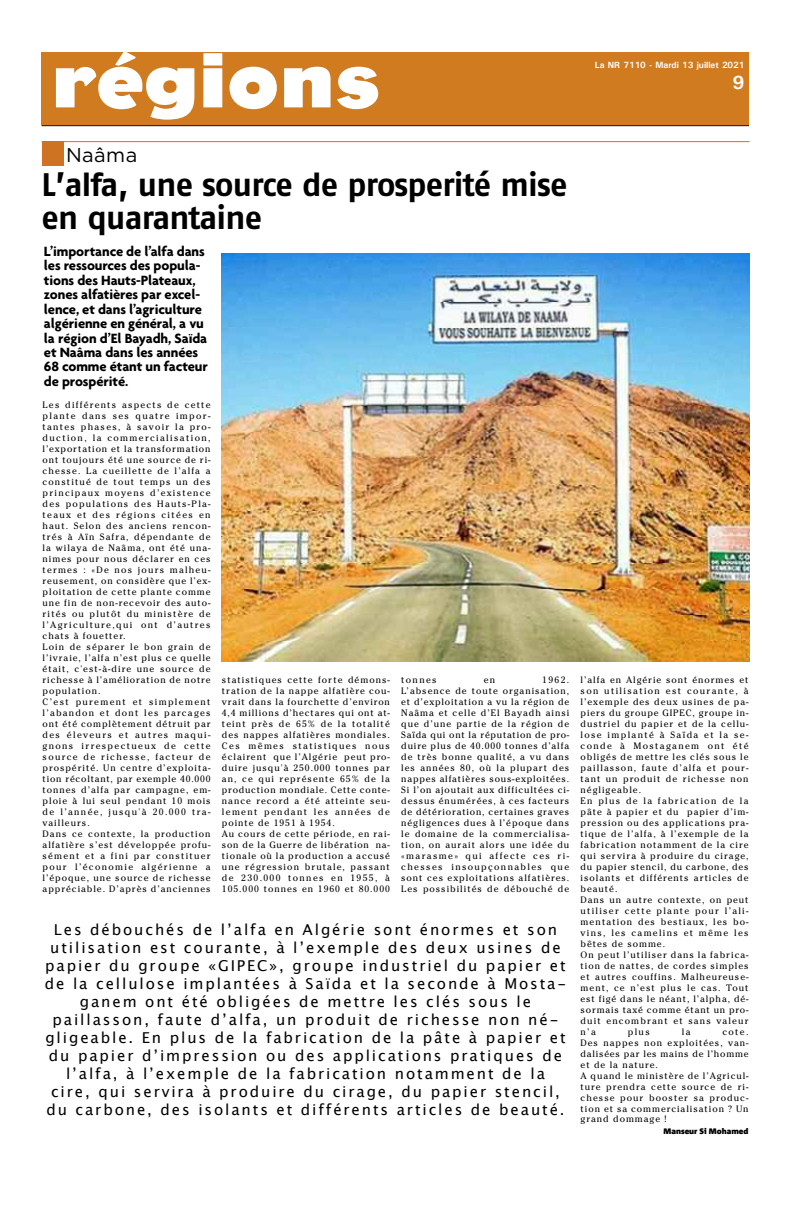
<style>
.page{position:relative;width:792px;height:1224px;background:#fff}
.page>*{position:absolute;margin:0;border:0;box-sizing:border-box;transform-origin:0 0}
.t1{font:700 77.5px "Eagle";color:#fff;scale:1.09 1}
.t2{font:700 32.6px/33.6px "Fago No";letter-spacing:-.025em;color:#000}
.t3{font:20px "Gotham";letter-spacing:.02em;color:#000}
.t4{font:700 19px "Univers";color:#fff}
.t5{font:15px/18px "Lucida Grande";letter-spacing:.125em;color:#000;text-align:center}
.t6{font:700 14.5px/14.5px "Agenda";letter-spacing:-.005em;color:#000}
.t7{font:9.2px/11px "Cheltenham";letter-spacing:.105em;color:#000}
.t8{font:700 9px "Univers";color:#fff}
.t9{font:900 8px "Corpid";color:#000}
</style>
<div class="page">
<div style="left:42px;top:52px;width:707px;height:73px;background:#d07b20"></div>
<hr style="left:42px;top:125px;width:707px;height:1px;background:#000">
<hr style="left:42px;top:141px;width:708px;height:1px;background:#ce7321">
<div style="left:42px;top:141px;width:22px;height:25px;background:#ce7321"></div>
<img style="left:222px;top:253px;width:528px;height:409px">
<p class="t1" style="left:51px;top:35px;width:304px">régions</p>
<p class="t8" style="left:595px;top:59px;width:151px">La NR 7110 - Mardi 13 juillet 2021</p>
<p class="t4" style="left:733px;top:71px;width:13px">9</p>
<p class="t3" style="left:66px;top:144px;width:73px">Naâma</p>
<p class="t2" style="left:42px;top:171px;width:527px">L’alfa, une source de prosperité mise en quarantaine</p>
<p class="t6" style="left:44px;top:243px;width:165px">L’importance de l’alfa dans les ressources des popula&shy;tions des Hauts-Plateaux, zones alfatières par excel&shy;lence, et dans l’agriculture algérienne en général, a vu la région d’El Bayadh, Saïda et Naâma dans les années<br>68 comme étant un facteur de prospérité.</p>
<p class="t7" style="left:43px;top:399px;width:170px">Les différents aspects de cette plante dans ses quatre impor&shy;tantes phases, à savoir la pro&shy;duction, la commercialisation, l’exportation et la transformation ont toujours été une source de ri&shy;chesse. La cueillette de l’alfa a constitué de tout temps un des principaux moyens d’existence des populations des Hauts-Pla&shy;teaux et des régions citées en haut. Selon des anciens rencon&shy;trés à Aïn Safra, dépendante de la wilaya de Naâma, ont été una&shy;nimes pour nous déclarer en ces termes : «De nos jours malheu&shy;reusement, on considère que l’ex&shy;ploitation de cette plante comme une fin de non-recevoir des auto&shy;rités ou plutôt du ministère de l’Agriculture,qui ont d’autres chats à fouetter.<br>Loin de séparer le bon grain de l’ivraie, l’alfa n’est plus ce quelle était, c'est-à-dire une source de richesse à l’amélioration de notre population.<br>C’est purement et simplement l’abandon et dont les parcages ont été complètement détruit par des éleveurs et autres maqui&shy;gnons irrespectueux de cette source de richesse, facteur de prospérité. Un centre d’exploita&shy;tion récoltant, par exemple 40.000 tonnes d’alfa par campagne, em&shy;ploie à lui seul pendant 10 mois de l’année, jusqu'à 20.000 tra&shy;vailleurs.<br>Dans ce contexte, la production alfatière s’est développée profu&shy;sément et a fini par constituer pour l’économie algérienne a l’époque, une source de richesse appréciable. D’après d’anciennes</p>
<p class="t7" style="left:401px;top:674px;width:170px;text-align:justify;text-indent:141px">1962.<br>L’absence de toute organisation, et d’exploitation a vu la région de Naâma et celle d’El Bayadh ainsi que d’une partie de la région de Saïda qui ont la réputation de pro&shy;duire plus de 40.000 tonnes d’alfa de très bonne qualité, a vu dans les années 80, où la plupart des nappes alfatières sous-exploitées.<br>Si l’on ajoutait aux difficultées ci&shy;dessus énumérées, à ces facteurs de détérioration, certaines graves négligences dues à l’époque dans le domaine de la commercialisa&shy;tion, on aurait alors une idée du «marasme» qui affecte ces ri&shy;chesses insoupçonnables que sont ces exploitations alfatières.<br>Les possibilités de débouché de</p>
<p class="t7" style="left:581px;top:674px;width:170px">l’alfa en Algérie sont énormes et son utilisation est courante, à l’exemple des deux usines de pa&shy;piers du groupe GIPEC, groupe in&shy;dustriel du papier et de la cellu&shy;lose implanté à Saïda et la se&shy;conde à Mostaganem ont été obligés de mettre les clés sous le paillasson, faute d’alfa et pour&shy;tant un produit de richesse non négligeable.<br>En plus de la fabrication de la pâte à papier et du papier d’im&shy;pression ou des applications pra&shy;tique de l’alfa, à l’exemple de la fabrication notamment de la cire qui servira à produire du cirage, du papier stencil, du carbone, des isolants et différents articles de beauté.<br>Dans un autre contexte, on peut utiliser cette plante pour l’ali&shy;mentation des bestiaux, les bo&shy;vins, les camelins et même les bêtes de somme.<br>On peut l’utiliser dans la fabrica&shy;tion de nattes, de cordes simples et autres couffins. Malheureuse&shy;ment, ce n’est plus le cas. Tout est figé dans le néant, l’alpha, dé&shy;sormais taxé comme étant un pro&shy;duit encombrant et sans valeur n’a</p>
<p class="t7" style="left:222px;top:674px;width:170px">statistiques cette forte démons&shy;tration de la nappe alfatière cou&shy;vrait dans la fourchette d’environ<br>4,4 millions d’hectares qui ont at&shy;teint près de 65% de la totalité des nappes alfatières mondiales.<br>Ces mêmes statistiques nous éclairent que l’Algérie peut pro&shy;duire jusqu'à 250.000 tonnes par an, ce qui représente 65% de la production mondiale. Cette conte&shy;nance record a été atteinte seu&shy;lement pendant les années de pointe de 1951 à 1954.<br>Au cours de cette période, en rai&shy;son de la Guerre de libération na&shy;tionale où la production a accusé une régression brutale, passant de 230.000 tonnes en 1955, à<br>105.000 tonnes en 1960 et 80.000</p>
<p class="t7" style="left:401px;top:674px;width:37px">tonnes</p>
<p class="t7" style="left:484px;top:674px;width:13px">en</p>
<p class="t5" style="left:45px;top:920px;width:523px">Les débouchés de l’alfa en Algérie sont énormes et son utilisation est courante, à l’exemple des deux usines de papier du groupe «GIPEC», groupe industriel du papier et de la cellulose implantées à Saïda et la seconde à Mosta&shy;ganem ont été obligées de mettre les clés sous le paillasson, faute d’alfa, un produit de richesse non né&shy;gligeable. En plus de la fabrication de la pâte à papier et du papier d’impression ou des applications pratiques de l’alfa, à l’exemple de la fabrication notamment de la cire, qui servira à produire du cirage, du papier stencil, du carbone, des isolants et différents articles de beauté.</p>
<p class="t7" style="left:628px;top:1026px;width:23px">plus</p>
<p class="t7" style="left:682px;top:1026px;width:10px">la</p>
<p class="t7" style="left:581px;top:1026px;width:170px;text-indent:142px">cote.<br>Des nappes non exploitées, van&shy;dalisées par les mains de l’homme et de la nature.<br>A quand le ministère de l’Agricul&shy;ture prendra cette source de ri&shy;chesse pour booster sa produc&shy;tion et sa commercialisation ? Un grand dommage !</p>
<p class="t9" style="left:664px;top:1128px;width:87px">Manseur Si Mohamed</p>
</div>
